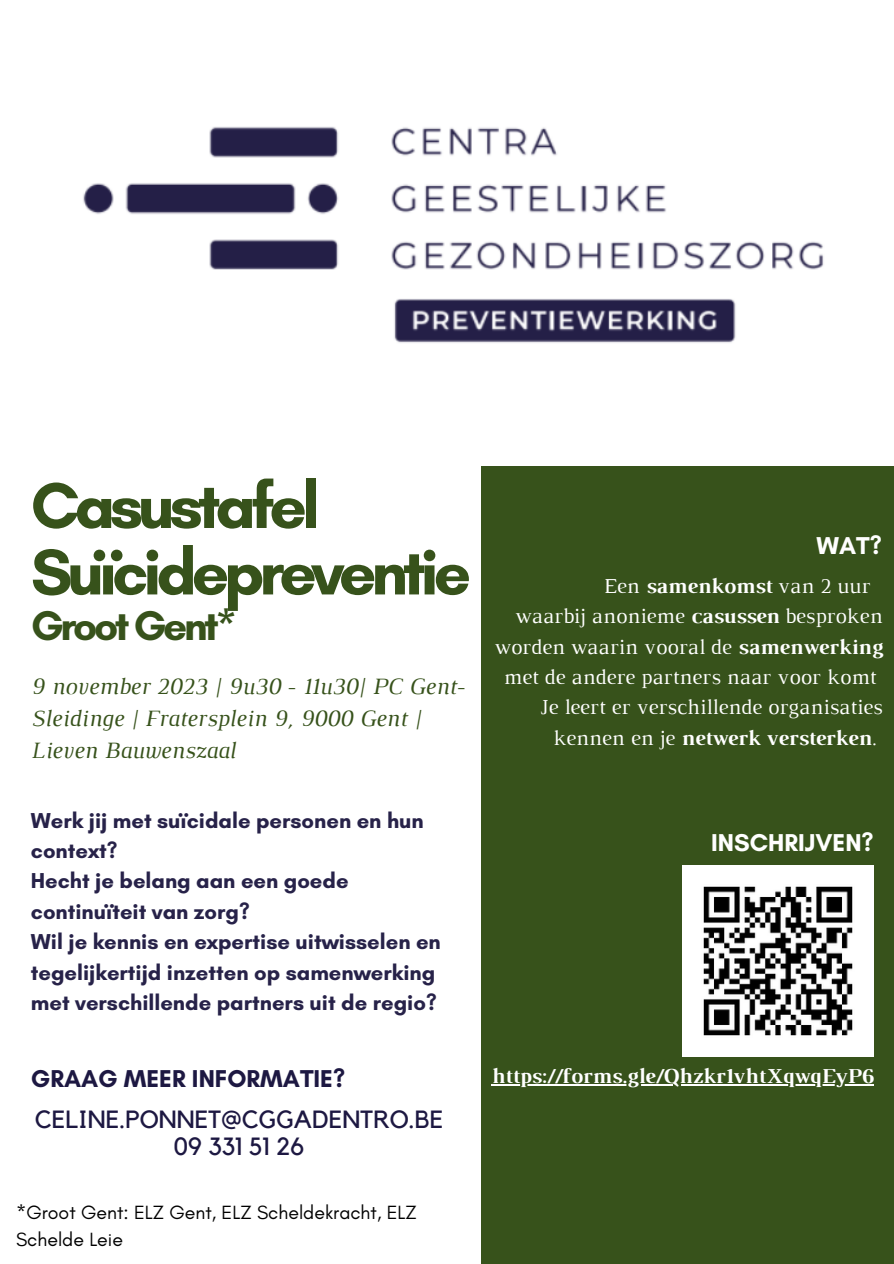
<style>
.page{position:relative;width:894px;height:1264px;background:#fff}
.page>*{position:absolute;margin:0;border:0;box-sizing:border-box;transform-origin:0 0}
.t1{font:700 65.85px/66.4px "Glacial Indifference";letter-spacing:-.08em;color:#37521b}
.t2{font:700 42.15px "Glacial Indifference";letter-spacing:-.08em;color:#37521b}
.t3{font:24.75px "Kollektif";color:#1d1842}
.t4{font:700 24.75px "Glacial Indifference";color:#1d1842}
.t5{font:700 24.75px "Glacial Indifference";color:#fff}
.t6{font:italic 23.85px/32.1px "Luthier";color:#37521b}
.t7{font:700 21.9px/30.5px "Glacial Indifference";color:#272249}
.t8{font:21.75px/30.5px "Luthier";color:#fff;text-align:right}
.t9{font:700 21.75px "Luthier";color:#fff}
.t10{font:19.5px/27px "Glacial Indifference";color:#000}
.s1{font-weight:700}
</style>
<div class="page">
<div style="left:481px;top:466px;width:412px;height:797px;background:#37521b"></div>
<img style="left:83px;top:127px;width:741px;height:216px">
<img style="left:682px;top:865px;width:191px;height:191px">
<hr style="left:491px;top:1084px;width:382px;height:1px;background:#fff">
<p class="t1" style="left:31px;top:471px;width:441px">Casustafel<br>Suïcidepreventie</p>
<p class="t2" style="left:31px;top:599px;width:207px">Groot Gent*</p>
<p class="t6" style="left:31px;top:672px;width:436px">9 november 2023 | 9u30 - 11u30| PC Gent-<br>Sleidinge | Fratersplein 9, 9000 Gent |<br>Lieven Bauwenszaal</p>
<p class="t7" style="left:31px;top:804px;width:394px">Werk jij met suïcidale personen en hun context?</p>
<p class="t7" style="left:31px;top:865px;width:319px">Hecht je belang aan een goede continuïteit van zorg?</p>
<p class="t7" style="left:31px;top:926px;width:411px">Wil je kennis en expertise uitwisselen en tegelijkertijd inzetten op samenwerking met verschillende partners uit de regio?</p>
<p class="t5" style="left:816px;top:530px;width:67px">WAT?</p>
<p class="t8" style="left:603px;top:572px;width:268px">Een <span class="s1">samenkomst</span> van 2 uur</p>
<p class="t8" style="left:494px;top:602px;width:389px">waarbij anonieme <span class="s1">casussen</span> besproken worden waarin vooral de <span class="s1">samenwerking </span>met de andere partners naar voor komt</p>
<p class="t8" style="left:539px;top:693px;width:344px;text-align:center">Je leert er verschillende organisaties kennen en je <span class="s1">netwerk versterken</span>.</p>
<p class="t5" style="left:711px;top:827px;width:164px">INSCHRIJVEN?</p>
<p class="t4" style="left:31px;top:1063px;width:315px">GRAAG MEER INFORMATIE?</p>
<p class="t9" style="left:491px;top:1068px;width:383px">https://forms.gle/Qhzkr1vhtXqwqEyP6</p>
<p class="t3" style="left:35px;top:1107px;width:410px">CELINE.PONNET@CGGADENTRO.BE</p>
<p class="t3" style="left:174px;top:1134px;width:132px">09 331 51 26</p>
<p class="t10" style="left:16px;top:1198px;width:402px">*Groot Gent: ELZ Gent, ELZ Scheldekracht, ELZ<br>Schelde Leie</p>
</div>
